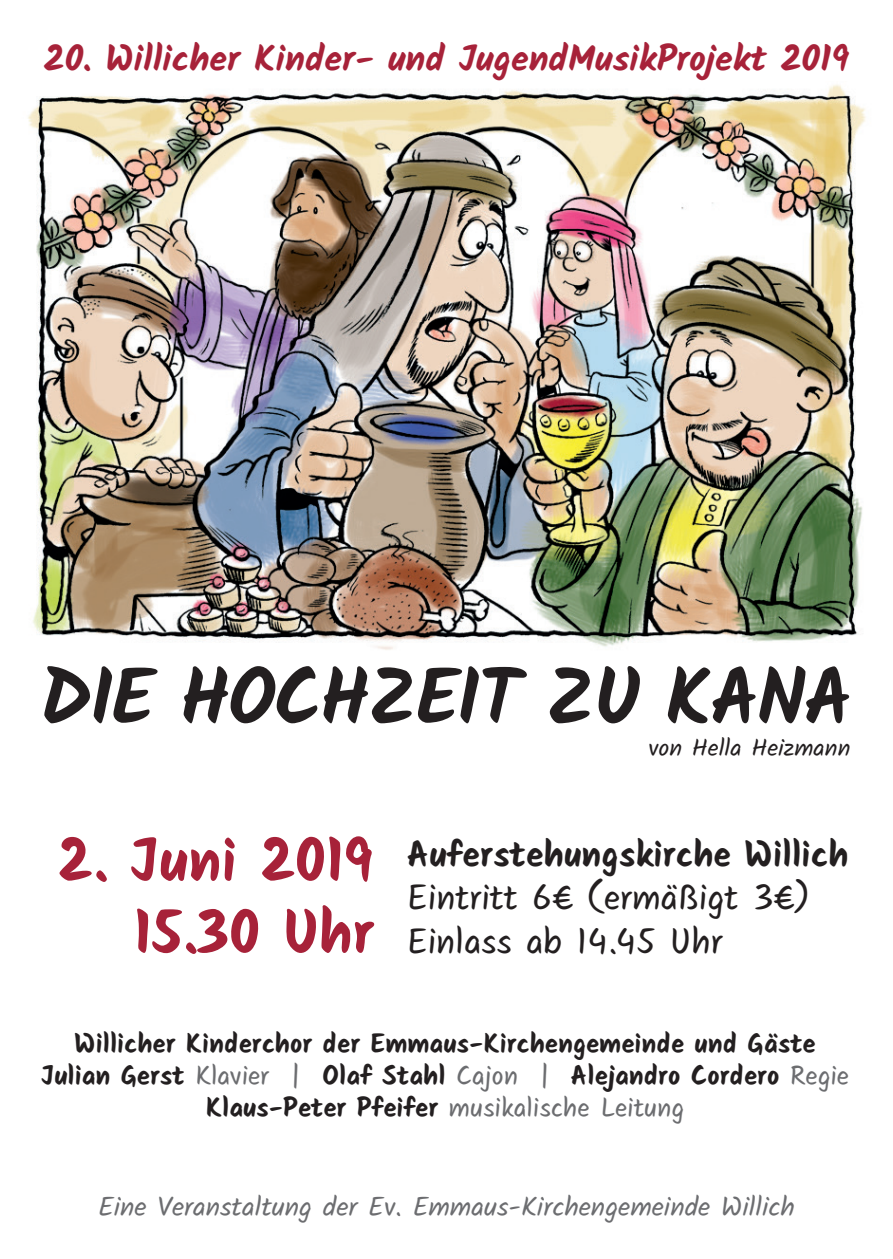
<style>
.page{position:relative;width:893px;height:1259px;background:#fff}
.page>*{position:absolute;margin:0;border:0;box-sizing:border-box;transform-origin:0 0}
.t1{font:700 78px "Kalam";letter-spacing:-.03em;color:#231f20}
.t2{font:italic 700 60px/72px "Kalam";color:#a72239;text-align:right}
.t3{font:700 36px "Kalam";color:#a72239}
.t4{font:italic 36px/43.2px "Kalam";color:#231f20}
.t5{font:italic 700 36px "Kalam";color:#231f20}
.t6{font:italic 700 27px/32.4px "Kalam";color:#231f20;text-align:center}
.t7{font:27px "Kalam";color:#6c6d70}
.t8{font:24px "Kalam";color:#231f20}
.s1{font-weight:400;color:#6c6d70}
</style>
<div class="page">
<img style="left:28px;top:84px;width:838px;height:566px">
<h3 class="t3" style="left:44px;top:38px;width:807px">20. Willicher Kinder- und JugendMusikProjekt 2019</h3>
<h1 class="t1" style="left:40px;top:652px;width:814px">DIE HOCHZEIT ZU KANA</h1>
<p class="t8" style="left:648px;top:731px;width:204px">von Hella Heizmann</p>
<h2 class="t2" style="left:60px;top:825px;width:335px">2. Juni 2019<br>15.30 Uhr</h2>
<h3 class="t5" style="left:408px;top:833px;width:454px">Auferstehungskirche Willich</h3>
<h3 class="t4" style="left:408px;top:878px;width:406px">Eintritt 6€ (ermäßigt 3€)<br>Einlass ab 14.45 Uhr</h3>
<p class="t6" style="left:43px;top:1027px;width:816px">Willicher Kinderchor der Emmaus-Kirchengemeinde und Gäste<br>Julian Gerst <span class="s1">Klavier |</span> Olaf Stahl <span class="s1">Cajon |</span> Alejandro Cordero <span class="s1">Regie<br></span>Klaus-Peter Pfeifer <span class="s1">musikalische Leitung</span></p>
<p class="t7" style="left:98px;top:1188px;width:698px">Eine Veranstaltung der Ev. Emmaus-Kirchengemeinde Willich</p>
</div>
